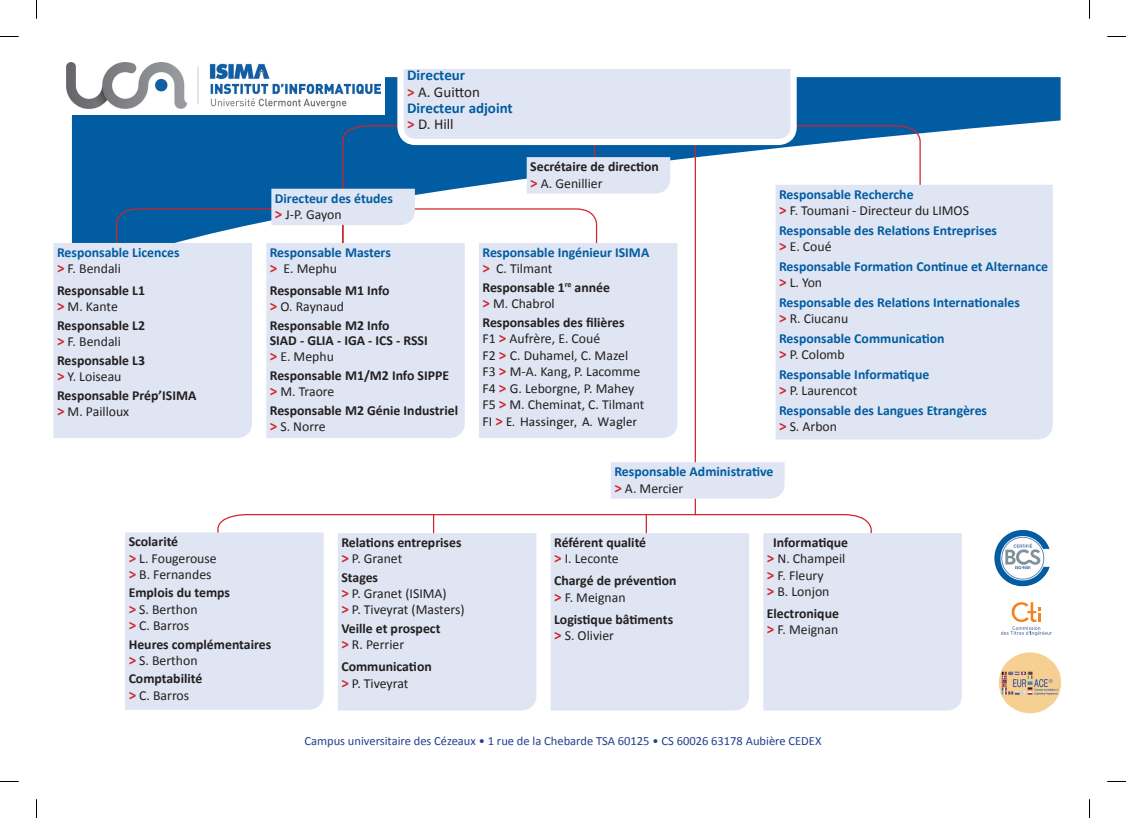
<style>
.page{position:relative;width:1126px;height:818px;background:#fff}
.page>*{position:absolute;margin:0;border:0;box-sizing:border-box;transform-origin:0 0}
.t1{font:700 15px/16.2px "Calibri";color:#015ca2}
.t2{font:700 13.75px/16.2px "Calibri";color:#231f20}
.t3{font:700 13.75px/16.2px "Calibri";color:#015ca2}
.t4{font:13.75px/16.2px "Calibri";color:#231f20}
.t5{font:12.5px "Calibri";color:#253f8e}
.t6{font:12.5px "The Sans";color:#231f20}
.s1{font-size:15px;color:#d1232a}
.s2{font-weight:400;color:#231f20}
.s3{font-weight:400}
.s4{color:#d1232a}
.s5{font-weight:700;font-size:15px;color:#d1232a}
.s6{font-weight:700}
.s7{font-family:"Calibri";font-size:13.75px}
.s8{font-family:"Calibri";font-weight:700;font-size:15px;color:#d1232a}
.s9{font-weight:700;color:#015ca2}
</style>
<div class="page">
<svg style="left:72px;top:77px;width:988px;height:221px;fill:#015ca2"></svg>
<hr style="left:694px;top:141px;width:2px;height:338px;background:#d1232a">
<div style="left:62px;top:63px;width:322px;height:51px;background:#fff"></div>
<img style="left:66px;top:63px;width:314px;height:46px">
<img style="left:994px;top:529px;width:56px;height:57px">
<svg style="left:1001px;top:602px;width:50px;height:33px"></svg>
<div style="left:998px;top:652px;width:62px;height:60px;background:#f6cf92;border-radius:50%"></div>
<img style="left:1000px;top:661px;width:59px;height:42px">
<svg style="left:611px;top:462px;width:173px;height:51px"></svg>
<svg style="left:115px;top:207px;width:364px;height:164px"></svg>
<svg style="left:341px;top:124px;width:580px;height:164px"></svg>
<div style="left:53px;top:243px;width:199px;height:195px;background:#dfe5f2"></div>
<div style="left:479px;top:243px;width:198px;height:195px;background:#dfe5f2"></div>
<div style="left:271px;top:188px;width:144px;height:37px;background:#dfe5f2"></div>
<svg style="left:394px;top:69px;width:405px;height:79px;background:#d6e0ef"></svg>
<div style="left:775px;top:185px;width:277px;height:254px;background:#dfe5f2"></div>
<hr style="left:342px;top:225px;width:1px;height:32px;background:#d1232a">
<div style="left:266px;top:243px;width:198px;height:195px;background:#dfe5f2"></div>
<div style="left:338px;top:677px;width:198px;height:33px;background:#dfe5f2"></div>
<div style="left:550px;top:677px;width:199px;height:33px;background:#dfe5f2"></div>
<svg style="left:217px;top:513px;width:655px;height:164px"></svg>
<div style="left:125px;top:532px;width:198px;height:177px;background:#dfe5f2"></div>
<div style="left:763px;top:533px;width:198px;height:177px;background:#dfe5f2"></div>
<svg style="left:0;top:36px;width:19px;height:1px"></svg>
<svg style="left:1107px;top:36px;width:18px;height:1px"></svg>
<svg style="left:36px;top:0;width:1px;height:19px"></svg>
<svg style="left:36px;top:799px;width:1px;height:18px"></svg>
<svg style="left:1089px;top:0;width:1px;height:19px"></svg>
<svg style="left:1089px;top:799px;width:1px;height:18px"></svg>
<p class="t3" style="left:57px;top:244px;width:124px">Responsable Licences <span class="s1">&gt;</span> <span class="s2">F. Bendali</span></p>
<p class="t2" style="left:57px;top:282px;width:89px">Responsable L1 <span class="s1">&gt;</span> <span class="s3">M. Kante</span></p>
<p class="t2" style="left:57px;top:317px;width:89px">Responsable L2 <span class="s1">&gt;</span> <span class="s3">F. Bendali</span></p>
<p class="t2" style="left:57px;top:352px;width:89px">Responsable L3 <span class="s1">&gt;</span> <span class="s3">Y. Loiseau</span></p>
<p class="t2" style="left:57px;top:387px;width:141px">Responsable Prép’ISIMA <span class="s1">&gt;</span> <span class="s3">M. Pailloux</span></p>
<p class="t1" style="left:407px;top:67px;width:107px">Directeur<br><span class="s4">&gt;</span> <span class="s2">A. Guitton<br></span>Directeur adjoint <span class="s4">&gt;</span> <span class="s2">D. Hill</span></p>
<p class="t3" style="left:275px;top:190px;width:120px">Directeur des études <span class="s1">&gt;</span> <span class="s2">J-P. Gayon</span></p>
<p class="t2" style="left:530px;top:158px;width:130px">Secrétaire de direction <span class="s1">&gt;</span> <span class="s3">A. Genillier</span></p>
<p class="t3" style="left:270px;top:244px;width:123px">Responsable Masters <span class="s1">&gt;</span> <span class="s2">E. Mephu</span></p>
<p class="t2" style="left:270px;top:282px;width:121px">Responsable M1 Info <span class="s1">&gt;</span> <span class="s3">O. Raynaud</span></p>
<p class="t2" style="left:270px;top:318px;width:159px;line-height:15px">Responsable M2 Info<br>SIAD - GLIA - IGA - ICS - RSSI</p>
<p class="t2" style="left:270px;top:347px;width:181px;line-height:18.5px"><span class="s1">&gt;</span> <span class="s3">E. Mephu<br></span>Responsable M1/M2 Info SIPPE</p>
<p class="t2" style="left:270px;top:382px;width:190px;line-height:18.5px"><span class="s1">&gt;</span> <span class="s3">M. Traore<br></span>Responsable M2 Génie Industriel</p>
<p class="t4" style="left:270px;top:418px;width:57px"><span class="s5">&gt;</span> S. Norre</p>
<p class="t3" style="left:482px;top:244px;width:168px">Responsable Ingénieur ISIMA <span class="s1">&gt;</span> <span class="s2">C. Tilmant</span></p>
<p class="t2" style="left:482px;top:279px;width:129px">Responsable 1<sup>re</sup> année <span class="s1">&gt;</span> <span class="s3">M. Chabrol</span></p>
<p class="t4" style="left:482px;top:314px;width:163px"><span class="s6">Responsables des filières<br></span>F1 <span class="s5">&gt;</span> Aufrère, E. Coué<br>F2 <span class="s5">&gt;</span> C. Duhamel, C. Mazel<br>F3 <span class="s5">&gt;</span> M-A. Kang, P. Lacomme<br>F4 <span class="s5">&gt;</span> G. Leborgne, P. Mahey<br>F5 <span class="s5">&gt;</span> M. Cheminat, C. Tilmant</p>
<p class="t6" style="left:482px;top:411px;width:156px"><span class="s7">FI</span> <span class="s8">&gt;</span> E. Hassinger, A. Wagler</p>
<p class="t4" style="left:779px;top:186px;width:191px"><span class="s9">Responsable Recherche<br></span><span class="s5">&gt;</span> F. Toumani - Directeur du LIMOS</p>
<p class="t3" style="left:779px;top:222px;width:219px">Responsable des Relations Entreprises <span class="s1">&gt;</span> <span class="s2">E. Coué</span></p>
<p class="t3" style="left:779px;top:258px;width:270px">Responsable Formation Continue et Alternance <span class="s1">&gt;</span> <span class="s2">L. Yon</span></p>
<p class="t3" style="left:779px;top:294px;width:242px">Responsable des Relations Internationales <span class="s1">&gt;</span> <span class="s2">R. Ciucanu</span></p>
<p class="t3" style="left:779px;top:330px;width:167px">Responsable Communication <span class="s1">&gt;</span> <span class="s2">P. Colomb</span></p>
<p class="t3" style="left:779px;top:366px;width:152px">Responsable Informatique <span class="s1">&gt;</span> <span class="s2">P. Laurencot</span></p>
<p class="t3" style="left:779px;top:402px;width:209px">Responsable des Langues Etrangères <span class="s1">&gt;</span> <span class="s2">S. Arbon</span></p>
<p class="t3" style="left:614px;top:463px;width:160px">Responsable Administrative <span class="s1">&gt;</span> <span class="s2">A. Mercier</span></p>
<p class="t4" style="left:129px;top:533px;width:90px"><span class="s6">Scolarité<br></span><span class="s5">&gt;</span> L. Fougerouse <span class="s5">&gt;</span> B. Fernandes</p>
<p class="t4" style="left:129px;top:584px;width:103px"><span class="s6">Emplois du temps </span><span class="s5">&gt;</span> S. Berthon<br><span class="s5">&gt;</span> C. Barros</p>
<p class="t2" style="left:129px;top:635px;width:144px">Heures complémentaires <span class="s1">&gt;</span> <span class="s3">S. Berthon</span></p>
<p class="t2" style="left:129px;top:670px;width:75px">Comptabilité <span class="s1">&gt;</span> <span class="s3">C. Barros</span></p>
<p class="t2" style="left:341px;top:534px;width:122px">Relations entreprises <span class="s1">&gt;</span> <span class="s3">P. Granet</span></p>
<p class="t4" style="left:341px;top:569px;width:125px"><span class="s6">Stages<br></span><span class="s5">&gt;</span> P. Granet (ISIMA)<br><span class="s5">&gt;</span> P. Tiveyrat (Masters)</p>
<p class="t2" style="left:341px;top:620px;width:101px">Veille et prospect <span class="s1">&gt;</span> <span class="s3">R. Perrier</span></p>
<p class="t2" style="left:341px;top:658px;width:92px">Communication <span class="s1">&gt;</span> <span class="s3">P. Tiveyrat</span></p>
<p class="t2" style="left:554px;top:534px;width:93px">Référent qualité <span class="s1">&gt;</span> <span class="s3">I. Leconte</span></p>
<p class="t2" style="left:554px;top:572px;width:124px">Chargé de prévention <span class="s1">&gt;</span> <span class="s3">F. Meignan</span></p>
<p class="t2" style="left:554px;top:610px;width:120px">Logistique bâtiments <span class="s1">&gt;</span> <span class="s3">S. Olivier</span></p>
<p class="t4" style="left:766px;top:534px;width:83px;text-indent:6px"><span class="s6">Informatique </span><span class="s5">&gt;</span> N. Champeil <span class="s5">&gt;</span> F. Fleury<br><span class="s5">&gt;</span> B. Lonjon</p>
<p class="t2" style="left:766px;top:605px;width:74px">Electronique <span class="s1">&gt;</span> <span class="s3">F. Meignan</span></p>
<p class="t5" style="left:304px;top:732px;width:518px">Campus universitaire des Cézeaux • 1 rue de la Chebarde TSA 60125 • CS 60026 63178 Aubière CEDEX</p>
</div>
